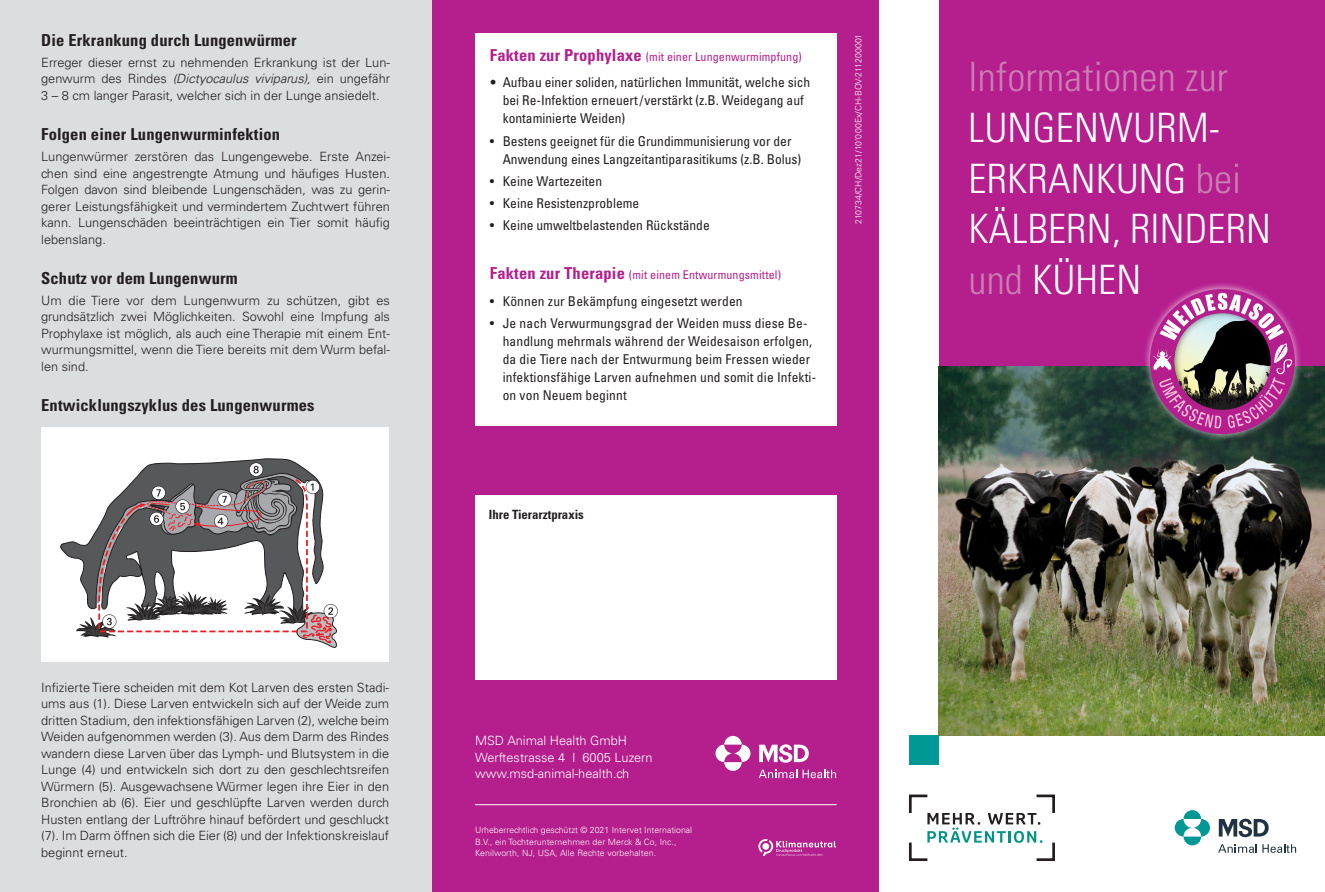
<style>
.page{position:relative;width:1325px;height:892px;background:#fff}
.page>*{position:absolute;margin:0;border:0;box-sizing:border-box;transform-origin:0 0}
.t1{font:300 condensed 40.5px/51px "Univers";letter-spacing:.005em;color:#fff}
.t2{font:300 condensed 40.5px "Univers";letter-spacing:.005em;color:#cb7eb4}
.t3{font:700 condensed 16.5px "Univers";letter-spacing:.01em;color:#231f20}
.t4{font:condensed 13.5px/18px "Univers";color:#231f20}
.t5{font:300 12.75px/16.5px "Univers";color:#231f20;text-align:justify}
.t6{font:300 12.75px/16.5px "Univers";color:#fff}
.t7{font:700 condensed 12.75px "Univers";color:#231f20}
.t8{font:condensed 12px "Univers";letter-spacing:.01em;color:#b41e8d}
.t9{font:300 8.7px/11.2px "Univers";letter-spacing:.01em;color:#fff}
.s1{font-family:"Univers LT Std";font-style:italic}
.s2{font-weight:700;font-size:16.5px}
.s3{font-weight:300;font-stretch:normal}
.s4{color:#cb7eb4}
</style>
<div class="page">
<div style="left:0;top:0;width:452px;height:892px;background:#dcdddf"></div>
<div style="left:432px;top:0;width:447px;height:892px;background:#b41e8d"></div>
<div style="left:938px;top:0;width:386px;height:735px;background:#b41e8d"></div>
<div style="left:41px;top:427px;width:348px;height:235px;background:#fff"></div>
<svg style="left:60px;top:458px;width:278px;height:190px"></svg>
<img style="left:938px;top:366px;width:386px;height:369px">
<svg style="left:1174px;top:810px;width:36px;height:35px"></svg>
<svg style="left:1218px;top:819px;width:50px;height:18px"></svg>
<svg style="left:1262px;top:844px;width:34px;height:9px"></svg>
<svg style="left:1218px;top:844px;width:38px;height:9px"></svg>
<div style="left:909px;top:735px;width:29px;height:30px;background:#009894"></div>
<div style="left:475px;top:33px;width:361px;height:226px;background:#fff"></div>
<div style="left:475px;top:251px;width:361px;height:175px;background:#fff"></div>
<svg style="left:715px;top:736px;width:35px;height:35px"></svg>
<svg style="left:759px;top:744px;width:49px;height:19px"></svg>
<svg style="left:758px;top:770px;width:78px;height:8px"></svg>
<div style="left:475px;top:495px;width:361px;height:185px;background:#fff"></div>
<svg style="left:758px;top:839px;width:78px;height:17px"></svg>
<hr style="left:475px;top:804px;width:361px;height:1px;background:#fff">
<div style="left:1142px;top:281px;width:160px;height:161px;background:#fff;opacity:.75"></div>
<svg style="left:1149px;top:289px;width:145px;height:145px"></svg>
<svg style="left:909px;top:795px;width:146px;height:66px"></svg>
<p class="t3" style="left:41px;top:30px;width:257px">Die Erkrankung durch Lungenwürmer</p>
<p class="t5" style="left:41px;top:54px;width:350px">Erreger dieser ernst zu nehmenden Erkrankung ist der Lun&shy;genwurm des Rindes <span class="s1">(Dictyocaulus viviparus),</span> ein ungefähr 3 – 8 cm langer Parasit, welcher sich in der Lunge ansiedelt.</p>
<p class="t3" style="left:41px;top:124px;width:240px">Folgen einer Lungenwurminfektion</p>
<p class="t5" style="left:41px;top:148px;width:350px">Lungenwürmer zerstören das Lungengewebe. Erste Anzei&shy;chen sind eine angestrengte Atmung und häufiges Husten.<br>Folgen davon sind bleibende Lungenschäden, was zu gerin&shy;gerer Leistungsfähigkeit und vermindertem Zuchtwert führen kann. Lungenschäden beeinträchtigen ein Tier somit häufig lebenslang.</p>
<p class="t3" style="left:41px;top:268px;width:198px">Schutz vor dem Lungenwurm</p>
<p class="t5" style="left:41px;top:292px;width:350px">Um die Tiere vor dem Lungenwurm zu schützen, gibt es grundsätzlich zwei Möglichkeiten. Sowohl eine Impfung als Prophylaxe ist möglich, als auch eine Therapie mit einem Ent&shy;wurmungsmittel, wenn die Tiere bereits mit dem Wurm befal&shy;len sind.</p>
<p class="t3" style="left:41px;top:395px;width:275px">Entwicklungszyklus des Lungenwurmes</p>
<p class="t5" style="left:41px;top:679px;width:349px">Infizierte Tiere scheiden mit dem Kot Larven des ersten Stadi&shy;ums aus (1). Diese Larven entwickeln sich auf der Weide zum dritten Stadium, den infektionsfähigen Larven (2), welche beim Weiden aufgenommen werden (3). Aus dem Darm des Rindes wandern diese Larven über das Lymph- und Blutsystem in die Lunge (4) und entwickeln sich dort zu den geschlechtsreifen Würmern (5). Ausgewachsene Würmer legen ihre Eier in den Bronchien ab (6). Eier und geschlüpfte Larven werden durch Husten entlang der Luftröhre hinauf befördert und geschluckt (7). Im Darm öffnen sich die Eier (8) und der Infektionskreislauf beginnt erneut.</p>
<p class="t8" style="left:490px;top:49px;width:313px"><span class="s2">Fakten zur Prophylaxe</span> (mit einer Lungenwurmimpfung)</p>
<p class="t4" style="left:503px;top:73px;width:309px;text-indent:-13px"><span class="s3">•</span> Aufbau einer soliden, natürlichen Immunität, welche sich bei Re-Infektion erneuert /verstärkt (z.B. Weidegang auf kontaminierte Weiden)</p>
<p class="t4" style="left:503px;top:132px;width:300px;text-indent:-13px">• Bestens geeignet für die Grundimmunisierung vor der<br>Anwendung eines Langzeitantiparasitikums (z.B. Bolus)</p>
<p class="t4" style="left:490px;top:172px;width:114px">• Keine Wartezeiten</p>
<p class="t4" style="left:490px;top:194px;width:151px">• Keine Resistenzprobleme</p>
<p class="t4" style="left:490px;top:216px;width:221px">• Keine umweltbelastenden Rückstände</p>
<p class="t8" style="left:490px;top:267px;width:292px"><span class="s2">Fakten zur Therapie</span> (mit einem Entwurmungsmittel)</p>
<p class="t4" style="left:490px;top:292px;width:254px">• Können zur Bekämpfung eingesetzt werden</p>
<p class="t4" style="left:503px;top:314px;width:315px;text-indent:-13px">• Je nach Verwurmungsgrad der Weiden muss diese Be&shy;handlung mehrmals während der Weidesaison erfolgen, da die Tiere nach der Entwurmung beim Fressen wieder infektionsfähige Larven aufnehmen und somit die Infekti&shy;on von Neuem beginnt</p>
<p class="t9" style="left:852px;top:224px;width:192px;rotate:-90deg">210734/CH/Dez21/10’000Ex/CH-BOV-211200001</p>
<p class="t7" style="left:489px;top:507px;width:96px">Ihre Tierarztpraxis</p>
<p class="t6" style="left:475px;top:732px;width:179px">MSD Animal Health GmbH<br>Werftestrasse 4 l 6005 Luzern www.msd-animal-health.ch</p>
<p class="t9" style="left:475px;top:824px;width:219px">Urheberrechtlich geschützt © 2021 Intervet International<br>B.V., ein Tochterunternehmen der Merck &amp; Co, Inc.,<br>Kenilworth, NJ, USA, Alle Rechte vorbehalten.</p>
<h1 class="t2" style="left:968px;top:52px;width:261px">Informationen zur</h1>
<h1 class="t1" style="left:968px;top:102px;width:304px">LUNGENWURM-<br>ERKRANKUNG <span class="s4">bei<br></span>KÄLBERN, RINDERN <span class="s4">und</span> KÜHEN</h1>
</div>
